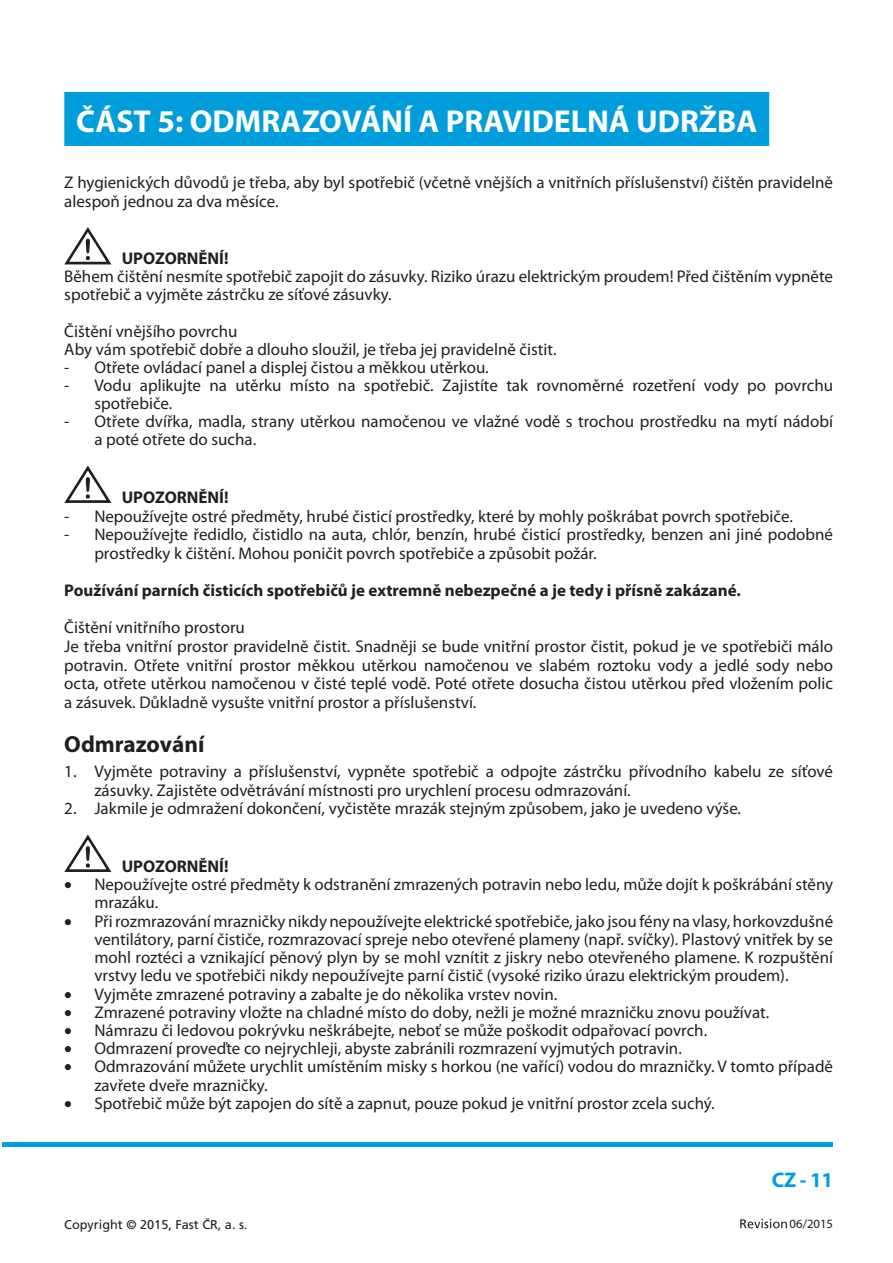
<style>
.page{position:relative;width:893px;height:1263px;background:#fff}
.page>*{position:absolute;margin:0;border:0;box-sizing:border-box;transform-origin:0 0}
.t1{font:700 31.8px "Myriad Pro";color:#fff}
.t2{font:700 23.25px "Myriad Pro";color:#231f20}
.t3{font:700 21.15px "Myriad Pro";color:#009ddc}
.t4{font:16.95px/18.3px "Myriad Pro";color:#231f20}
.t5{font:700 16.95px "Myriad Pro";color:#231f20}
.t6{font:12.75px "Frutiger CE";color:#231f20}
.t7{font:12.75px "Myriad Pro";color:#231f20}
</style>
<div class="page">
<hr style="left:3px;top:1143px;width:830px;height:4px;background:#009ddc">
<svg style="left:740px;top:1219px;width:47px;height:9px"></svg>
<div style="left:64px;top:92px;width:705px;height:54px;background:#009ddc"></div>
<svg style="left:64px;top:227px;width:47px;height:37px"></svg>
<svg style="left:64px;top:466px;width:47px;height:37px"></svg>
<svg style="left:64px;top:835px;width:47px;height:37px"></svg>
<h1 class="t1" style="left:76px;top:109px;width:682px">ČÁST 5: ODMRAZOVÁNÍ A PRAVIDELNÁ UDRŽBA</h1>
<p class="t4" style="left:64px;top:174px;width:770px">Z hygienických důvodů je třeba, aby byl spotřebič (včetně vnějších a vnitřních příslušenství) čištěn pravidelně alespoň jednou za dva měsíce.</p>
<p class="t5" style="left:122px;top:252px;width:108px">UPOZORNĚNÍ!</p>
<p class="t4" style="left:64px;top:269px;width:770px">Během čištění nesmíte spotřebič zapojit do zásuvky. Riziko úrazu elektrickým proudem! Před čištěním vypněte spotřebič a vyjměte zástrčku ze síťové zásuvky.</p>
<p class="t4" style="left:64px;top:323px;width:494px">Čištění vnějšího povrchu<br>Aby vám spotřebič dobře a dlouho sloužil, je třeba jej pravidelně čistit.</p>
<p class="t4" style="left:64px;top:359px;width:426px">- Otřete ovládací panel a displej čistou a měkkou utěrkou.</p>
<p class="t4" style="left:94px;top:377px;width:740px;text-indent:-30px">- Vodu aplikujte na utěrku místo na spotřebič. Zajistíte tak rovnoměrné rozetření vody po povrchu spotřebiče.</p>
<p class="t4" style="left:94px;top:413px;width:740px;text-indent:-30px">- Otřete dvířka, madla, strany utěrkou namočenou ve vlažné vodě s trochou prostředku na mytí nádobí a poté otřete do sucha.</p>
<p class="t5" style="left:122px;top:491px;width:108px">UPOZORNĚNÍ!</p>
<p class="t4" style="left:64px;top:508px;width:730px">- Nepoužívejte ostré předměty, hrubé čisticí prostředky, které by mohly poškrábat povrch spotřebiče.</p>
<p class="t4" style="left:94px;top:526px;width:740px;text-indent:-30px">- Nepoužívejte ředidlo, čistidlo na auta, chlór, benzín, hrubé čisticí prostředky, benzen ani jiné podobné prostředky k čištění. Mohou poničit povrch spotřebiče a způsobit požár.</p>
<p class="t5" style="left:64px;top:584px;width:678px">Používání parních čisticích spotřebičů je extremně nebezpečné a je tedy i přísně zakázané.</p>
<p class="t4" style="left:64px;top:620px;width:770px">Čištění vnitřního prostoru<br>Je třeba vnitřní prostor pravidelně čistit. Snadněji se bude vnitřní prostor čistit, pokud je ve spotřebiči málo potravin. Otřete vnitřní prostor měkkou utěrkou namočenou ve slabém roztoku vody a jedlé sody nebo octa, otřete utěrkou namočenou v čisté teplé vodě. Poté otřete dosucha čistou utěrkou před vložením polic a zásuvek. Důkladně vysušte vnitřní prostor a příslušenství.</p>
<h2 class="t2" style="left:64px;top:736px;width:142px">Odmrazování</h2>
<p class="t4" style="left:94px;top:763px;width:740px;text-indent:-30px">1. Vyjměte potraviny a příslušenství, vypněte spotřebič a odpojte zástrčku přívodního kabelu ze síťové zásuvky. Zajistěte odvětrávání místnosti pro urychlení procesu odmrazování.</p>
<p class="t4" style="left:64px;top:800px;width:678px">2. Jakmile je odmražení dokončení, vyčistěte mrazák stejným způsobem, jako je uvedeno výše.</p>
<p class="t5" style="left:122px;top:860px;width:108px">UPOZORNĚNÍ!</p>
<p class="t4" style="left:94px;top:876px;width:740px">Nepoužívejte ostré předměty k odstranění zmrazených potravin nebo ledu, může dojít k poškrábání stěny mrazáku.<br>Při rozmrazování mrazničky nikdy nepoužívejte elektrické spotřebiče, jako jsou fény na vlasy, horkovzdušné ventilátory, parní čističe, rozmrazovací spreje nebo otevřené plameny (např. svíčky). Plastový vnitřek by se mohl roztéci a vznikající pěnový plyn by se mohl vznítit z jiskry nebo otevřeného plamene. K rozpuštění vrstvy ledu ve spotřebiči nikdy nepoužívejte parní čistič (vysoké riziko úrazu elektrickým proudem).<br>Vyjměte zmrazené potraviny a zabalte je do několika vrstev novin.<br>Zmrazené potraviny vložte na chladné místo do doby, nežli je možné mrazničku znovu používat.<br>Námrazu či ledovou pokrývku neškrábejte, neboť se může poškodit odpařovací povrch.<br>Odmrazení proveďte co nejrychleji, abyste zabránili rozmrazení vyjmutých potravin.<br>Odmrazování můžete urychlit umístěním misky s horkou (ne vařící) vodou do mrazničky. V tomto případě zavřete dveře mrazničky.<br>Spotřebič může být zapojen do sítě a zapnut, pouze pokud je vnitřní prostor zcela suchý.</p>
<p class="t3" style="left:772px;top:1171px;width:63px">CZ - 11</p>
<p class="t6" style="left:64px;top:1217px;width:185px">Copyright © 2015, Fast ČR, a. s.</p>
<p class="t7" style="left:789px;top:1219px;width:45px">06/2015</p>
</div>
